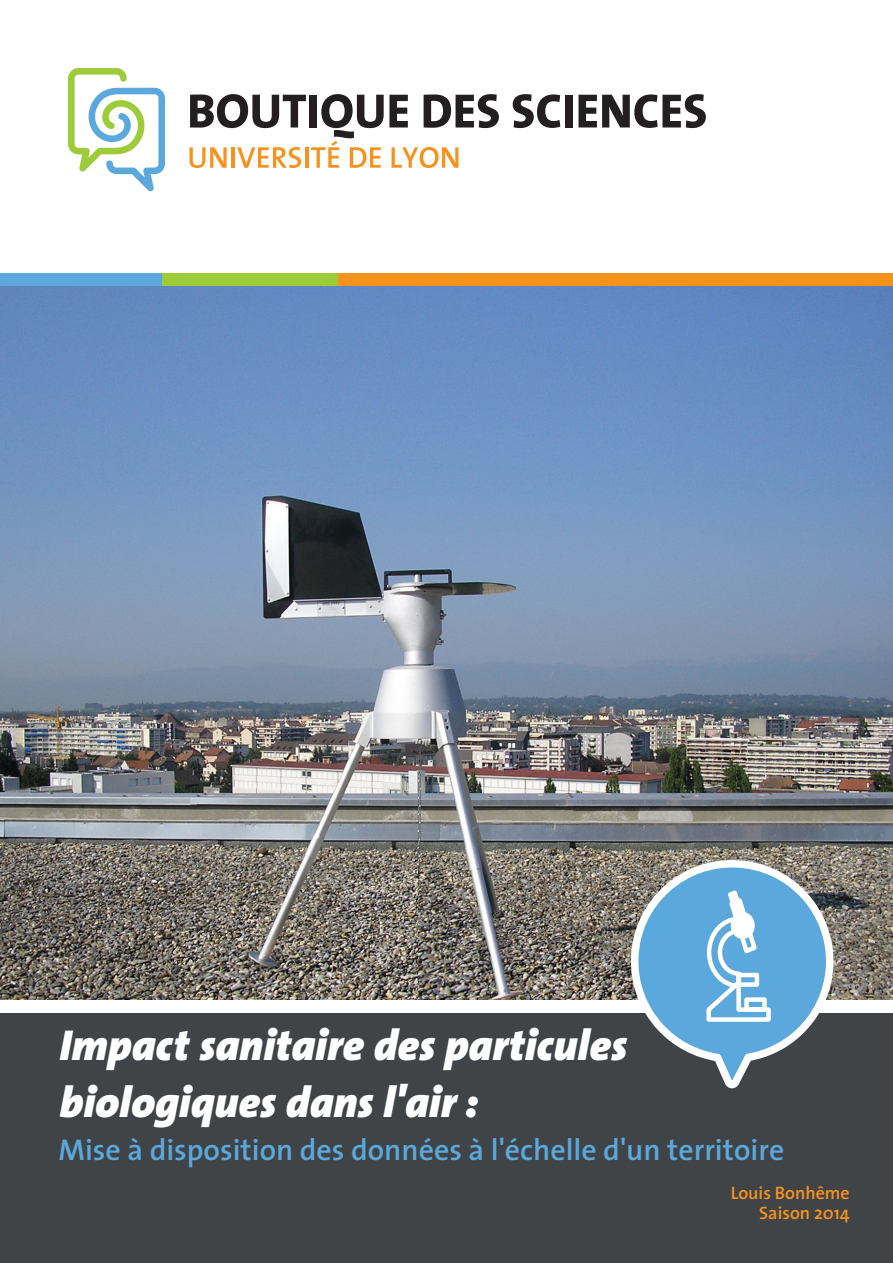
<style>
.page{position:relative;width:893px;height:1263px;background:#fff}
.page>*{position:absolute;margin:0;border:0;box-sizing:border-box;transform-origin:0 0}
._00_COURANT{font:italic 900 43.5px/57px "The Sans";color:#fff}
._00_COURANT-2{font:600 30px "The Sans";color:#5ba8dc}
._00_COURANT-3{font:600 18px/19.5px "The Sans";color:#f7931d;text-align:right}
</style>
<div class="page">
<img style="left:0;top:286px;width:893px;height:714px">
<div style="left:0;top:1008px;width:893px;height:255px;background:#414446"></div>
<div style="left:0;top:273px;width:163px;height:13px;background:#5ba8dc"></div>
<div style="left:163px;top:273px;width:176px;height:13px;background:#9ecb3a"></div>
<div style="left:339px;top:273px;width:554px;height:13px;background:#f7931d"></div>
<div style="left:0;top:1000px;width:893px;height:13px;background:#fff"></div>
<svg style="left:513px;top:94px;width:47px;height:34px"></svg>
<div style="left:565px;top:95px;width:8px;height:32px;background:#231f20"></div>
<svg style="left:578px;top:94px;width:128px;height:34px"></svg>
<svg style="left:189px;top:94px;width:310px;height:74px"></svg>
<svg style="left:68px;top:68px;width:97px;height:123px"></svg>
<svg style="left:626px;top:845px;width:213px;height:244px"></svg>
<svg style="left:704px;top:887px;width:69px;height:137px"></svg>
<div style="left:733px;top:914px;width:19px;height:23px;background:#fff;border-radius:50%"></div>
<div style="left:731px;top:912px;width:24px;height:27px;border:4px solid #fff;border-radius:50%"></div>
<p class="_00_COURANT" style="left:60px;top:1015px;width:569px">Impact sanitaire des particules biologiques dans l'air :</p>
<p class="_00_COURANT-2" style="left:58px;top:1124px;width:727px">Mise à disposition des données à l'échelle d'un territoire</p>
<p class="_00_COURANT-3" style="left:731px;top:1183px;width:121px">Louis Bonhême<br>Saison 2014</p>
</div>
